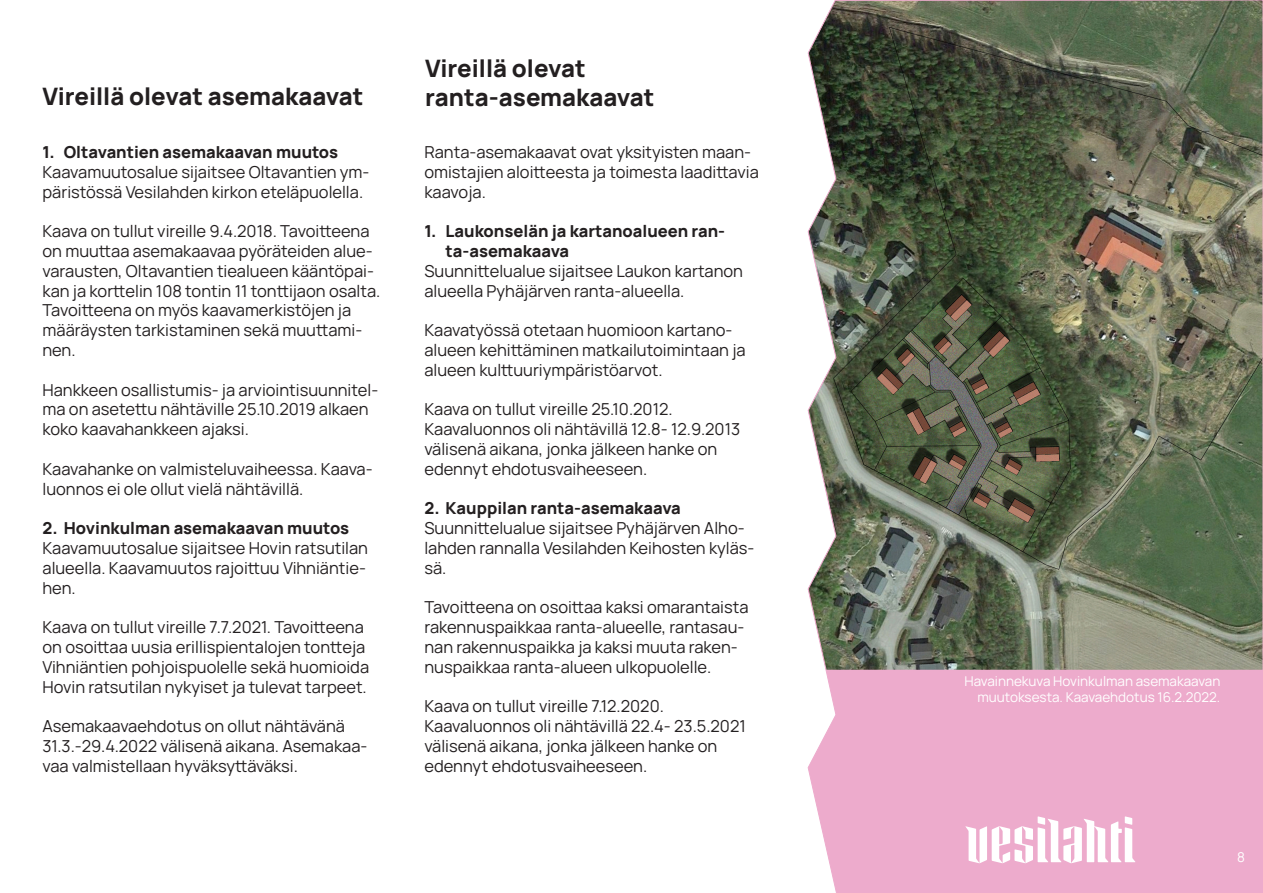
<style>
.page{position:relative;width:1263px;height:893px;background:#fff}
.page>*{position:absolute;margin:0;border:0;box-sizing:border-box;transform-origin:0 0}
.t1{font:800 24px/28.8px "Manrope";color:#231f20}
.t2{font:16.5px/19.8px "Manrope";color:#231f20}
.t3{font:800 16.5px/19.8px "Manrope";color:#231f20}
.t4{font:13.5px/16.2px "Manrope";color:#fff;text-align:right}
</style>
<div class="page">
<svg style="left:808px;top:0;width:455px;height:893px;background:#847b72"></svg>
<svg style="left:965px;top:816px;width:170px;height:47px"></svg>
<h1 class="t1" style="left:43px;top:81px;width:322px">Vireillä olevat asemakaavat</h1>
<p class="t3" style="left:43px;top:141px;width:297px">1. Oltavantien asemakaavan muutos</p>
<p class="t2" style="left:43px;top:161px;width:329px">Kaavamuutosalue sijaitsee Oltavantien ym&shy;päristössä Vesilahden kirkon eteläpuolella.</p>
<p class="t2" style="left:43px;top:221px;width:339px">Kaava on tullut vireille 9.4.2018. Tavoitteena on muuttaa asemakaavaa pyöräteiden alue&shy;varausten, Oltavantien tiealueen kääntöpai&shy;kan ja korttelin 108 tontin 11 tonttijaon osalta.<br>Tavoitteena on myös kaavamerkistöjen ja määräysten tarkistaminen sekä muuttami&shy;nen.</p>
<p class="t2" style="left:43px;top:379px;width:337px">Hankkeen osallistumis- ja arviointisuunnitel&shy;ma on asetettu nähtäville 25.10.2019 alkaen koko kaavahankkeen ajaksi.</p>
<p class="t2" style="left:43px;top:458px;width:332px">Kaavahanke on valmisteluvaiheessa. Kaava&shy;luonnos ei ole ollut vielä nähtävillä.</p>
<p class="t3" style="left:43px;top:518px;width:308px">2. Hovinkulman asemakaavan muutos</p>
<p class="t2" style="left:43px;top:537px;width:327px">Kaavamuutosalue sijaitsee Hovin ratsutilan alueella. Kaavamuutos rajoittuu Vihniäntie&shy;hen.</p>
<p class="t2" style="left:43px;top:617px;width:328px">Kaava on tullut vireille 7.7.2021. Tavoitteena on osoittaa uusia erillispientalojen tontteja Vihniäntien pohjoispuolelle sekä huomioida Hovin ratsutilan nykyiset ja tulevat tarpeet.</p>
<p class="t2" style="left:43px;top:716px;width:326px">Asemakaavaehdotus on ollut nähtävänä<br>31.3.-29.4.2022 välisenä aikana. Asemakaa&shy;vaa valmistellaan hyväksyttäväksi.</p>
<h1 class="t1" style="left:425px;top:53px;width:231px">Vireillä olevat ranta-asemakaavat</h1>
<p class="t2" style="left:424px;top:141px;width:336px">Ranta-asemakaavat ovat yksityisten maan&shy;omistajien aloitteesta ja toimesta laadittavia kaavoja.</p>
<p class="t3" style="left:446px;top:221px;width:281px;text-indent:-21px">1. Laukonselän ja kartanoalueen ran&shy;ta-asemakaava</p>
<p class="t2" style="left:424px;top:260px;width:320px">Suunnittelualue sijaitsee Laukon kartanon alueella Pyhäjärven ranta-alueella.</p>
<p class="t2" style="left:424px;top:320px;width:323px">Kaavatyössä otetaan huomioon kartano&shy;alueen kehittäminen matkailutoimintaan ja alueen kulttuuriympäristöarvot.</p>
<p class="t2" style="left:424px;top:399px;width:317px">Kaava on tullut vireille 25.10.2012.<br>Kaavaluonnos oli nähtävillä 12.8- 12.9.2013 välisenä aikana, jonka jälkeen hanke on edennyt ehdotusvaiheeseen.</p>
<p class="t3" style="left:424px;top:498px;width:258px">2. Kauppilan ranta-asemakaava</p>
<p class="t2" style="left:424px;top:518px;width:332px">Suunnittelualue sijaitsee Pyhäjärven Alho&shy;lahden rannalla Vesilahden Keihosten kyläs&shy;sä.</p>
<p class="t2" style="left:424px;top:597px;width:326px">Tavoitteena on osoittaa kaksi omarantaista rakennuspaikkaa ranta-alueelle, rantasau&shy;nan rakennuspaikka ja kaksi muuta raken&shy;nuspaikkaa ranta-alueen ulkopuolelle.</p>
<p class="t2" style="left:424px;top:696px;width:323px">Kaava on tullut vireille 7.12.2020.<br>Kaavaluonnos oli nähtävillä 22.4- 23.5.2021 välisenä aikana, jonka jälkeen hanke on edennyt ehdotusvaiheeseen.</p>
<p class="t4" style="left:964px;top:673px;width:257px">Havainnekuva Hovinkulman asemakaavan muutoksesta. Kaavaehdotus 16.2.2022.</p>
<p class="t4" style="left:1237px;top:849px;width:9px">8</p>
</div>
